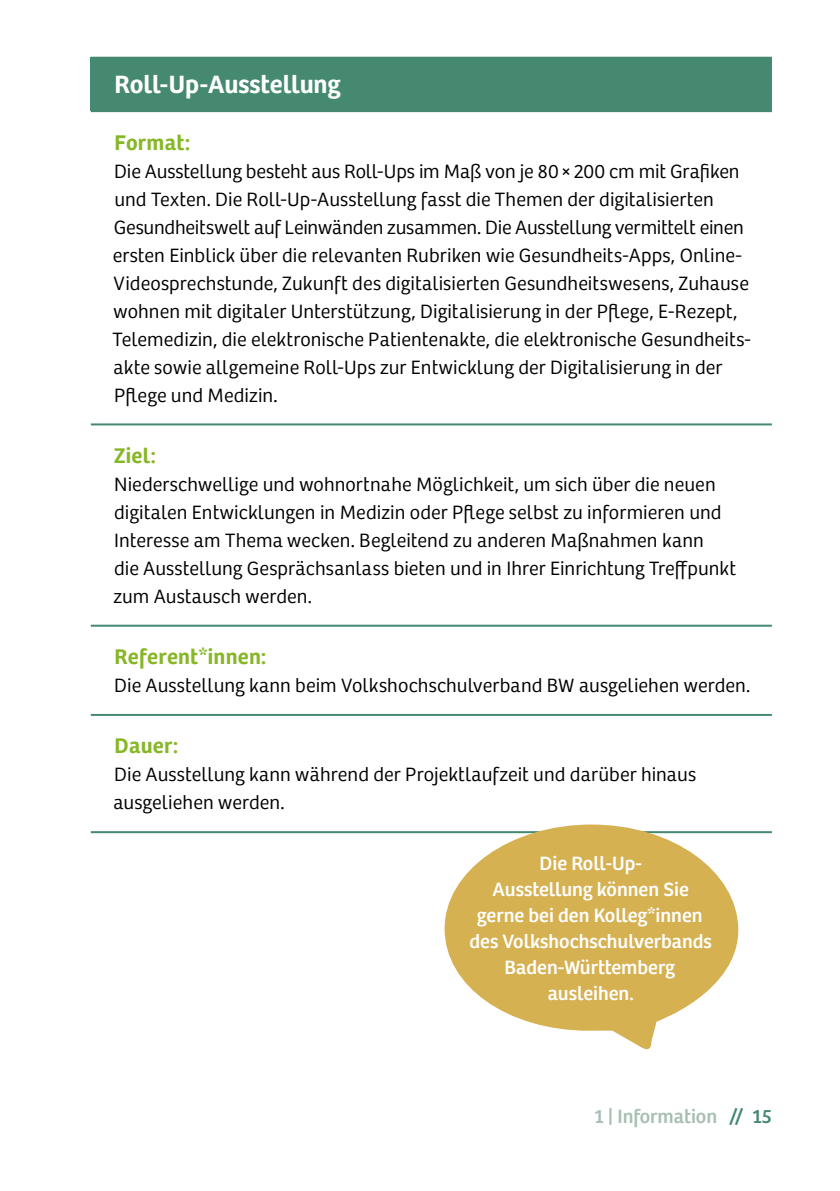
<style>
.page{position:relative;width:840px;height:1191px;background:#fff}
.page>*{position:absolute;margin:0;border:0;box-sizing:border-box;transform-origin:0 0}
.bw_Headline_1{font:600 26px "Bree";letter-spacing:-.005em;color:#fff}
.Tabelle_Head{font:600 22px "Bree";letter-spacing:.015em;color:#87b726}
.Fließtext{font:300 20px/28px "Bree";letter-spacing:.005em;color:#000}
.t1{font:20px/26px "Bree";color:#fff;text-align:center}
.t2{font:20px "Bree";color:#a7bfb2}
.s1{font-family:"Bree Serif";color:#458970}
.s2{color:#458970}
</style>
<div class="page">
<div style="left:91px;top:58px;width:680px;height:53px;background:#458970"></div>
<hr style="left:91px;top:57px;width:680px;height:2px;background:#458970">
<hr style="left:91px;top:110px;width:680px;height:2px;background:#458970">
<hr style="left:91px;top:423px;width:680px;height:2px;background:#458970">
<hr style="left:91px;top:624px;width:680px;height:2px;background:#458970">
<hr style="left:91px;top:714px;width:680px;height:2px;background:#458970">
<hr style="left:91px;top:831px;width:680px;height:2px;background:#458970">
<svg style="left:444px;top:824px;width:295px;height:226px;fill:#d6b152"></svg>
<p class="bw_Headline_1" style="left:114px;top:65px;width:227px">Roll-Up-Ausstellung</p>
<p class="Tabelle_Head" style="left:114px;top:125px;width:77px">Format:</p>
<p class="Fließtext" style="left:113px;top:157px;width:639px">Die Ausstellung besteht aus Roll-Ups im Maß von je 80×200 cm mit Grafiken und Texten. Die Roll-Up-Ausstellung fasst die Themen der digitalisierten Gesundheitswelt auf Leinwänden zusammen. Die Ausstellung vermittelt einen ersten Einblick über die relevanten Rubriken wie Gesundheits-Apps, Online-Videosprechstunde, Zukunft des digitalisierten Gesundheitswesens, Zuhause wohnen mit digitaler Unterstützung, Digitalisierung in der Pflege, E-Rezept, Telemedizin, die elektronische Patientenakte, die elektronische Gesundheits&shy;akte sowie allgemeine Roll-Ups zur Entwicklung der Digitalisierung in der Pflege und Medizin.</p>
<p class="Tabelle_Head" style="left:114px;top:438px;width:43px">Ziel:</p>
<p class="Fließtext" style="left:113px;top:470px;width:623px">Niederschwellige und wohnortnahe Möglichkeit, um sich über die neuen digitalen Entwicklungen in Medizin oder Pflege selbst zu informieren und Interesse am Thema wecken. Begleitend zu anderen Maßnahmen kann<br>die Ausstellung Gesprächsanlass bieten und in Ihrer Einrichtung Treffpunkt zum Austausch werden.</p>
<p class="Tabelle_Head" style="left:114px;top:640px;width:153px">Referent*innen:</p>
<p class="Fließtext" style="left:114px;top:672px;width:637px">Die Ausstellung kann beim Volkshochschulverband BW ausgeliehen werden.</p>
<p class="Tabelle_Head" style="left:114px;top:729px;width:65px">Dauer:</p>
<p class="Fließtext" style="left:113px;top:761px;width:584px">Die Ausstellung kann während der Projektlaufzeit und darüber hinaus ausgeliehen werden.</p>
<p class="t1" style="left:469px;top:850px;width:244px">Die Roll-Up-<br>Ausstellung können Sie gerne bei den Kolleg*innen des Volkshochschulverbands<br>Baden-Württemberg ausleihen.</p>
<p class="t2" style="left:594px;top:1104px;width:179px">1 | Information <span class="s1">//</span> <span class="s2">15</span></p>
</div>
